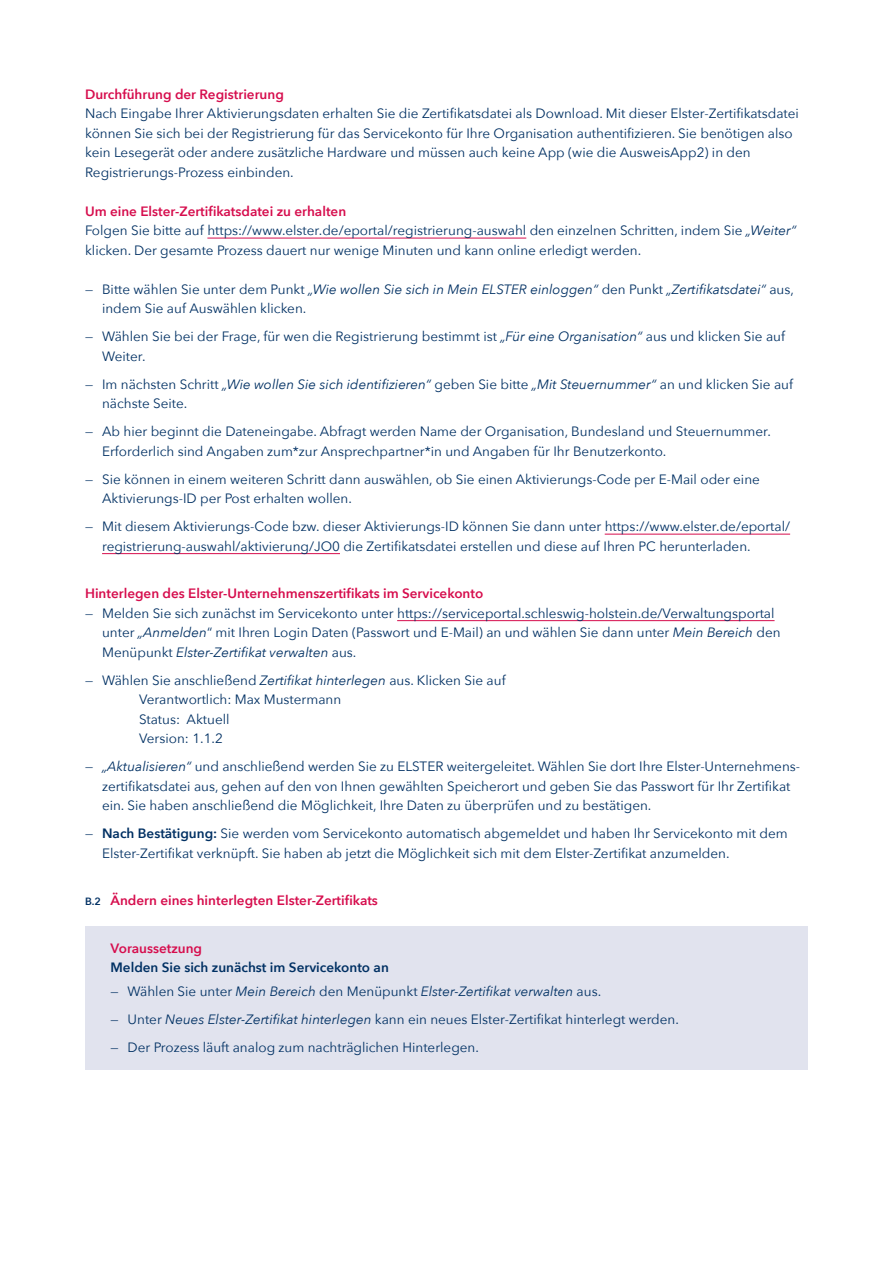
<style>
.page{position:relative;width:893px;height:1263px;background:#fff}
.page>*{position:absolute;margin:0;border:0;box-sizing:border-box;transform-origin:0 0}
.Fließtext{font:13.5px/19.5px "Avenir Next";color:#003063}
.Fließtext-2{font:600 13.5px "Avenir Next";color:#d60d4d}
.t1{font:italic 13.5px "Avenir Next";color:#003063}
.Fließtext-3{font:600 13.5px "Avenir Next";color:#003063}
.s1{font-style:italic}
.s2{font-weight:600}
.s3{font-size:10.5px;color:#003063}
.s4{font-style:normal}
</style>
<div class="page">
<hr style="left:207px;top:238px;width:319px;height:1px;background:#d60d4d">
<hr style="left:605px;top:534px;width:185px;height:1px;background:#d60d4d">
<hr style="left:102px;top:553px;width:238px;height:1px;background:#d60d4d">
<hr style="left:397px;top:620px;width:378px;height:1px;background:#d60d4d">
<div style="left:85px;top:926px;width:723px;height:44px;background:#e1e3ee"></div>
<div style="left:85px;top:970px;width:723px;height:44px;background:#e1e3ee"></div>
<div style="left:85px;top:998px;width:723px;height:44px;background:#e1e3ee"></div>
<div style="left:85px;top:1026px;width:723px;height:44px;background:#e1e3ee"></div>
<h4 class="Fließtext-2" style="left:85px;top:82px;width:200px">Durchführung der Registrierung</h4>
<p class="Fließtext" style="left:85px;top:103px;width:715px">Nach Eingabe Ihrer Aktivierungsdaten erhalten Sie die Zertifikatsdatei als Download. Mit dieser Elster-Zertifikatsdatei können Sie sich bei der Registrierung für das Servicekonto für Ihre Organisation authentifizieren. Sie benötigen also kein Lesegerät oder andere zusätzliche Hardware und müssen auch keine App (wie die AusweisApp2) in den Registrierungs-Prozess einbinden.</p>
<h4 class="Fließtext-2" style="left:85px;top:199px;width:263px">Um eine Elster-Zertifikatsdatei zu erhalten</h4>
<p class="Fließtext" style="left:85px;top:220px;width:713px">Folgen Sie bitte auf https://www.elster.de/eportal/registrierung-auswahl den einzelnen Schritten, indem Sie <span class="s1">„Weiter“ </span>klicken. Der gesamte Prozess dauert nur wenige Minuten und kann online erledigt werden.</p>
<p class="Fließtext" style="left:102px;top:279px;width:693px;text-indent:-17px">— Bitte wählen Sie unter dem Punkt <span class="s1">„Wie wollen Sie sich in Mein ELSTER einloggen“</span> den Punkt <span class="s1">„Zertifikatsdatei“</span> aus, indem Sie auf Auswählen klicken.</p>
<p class="Fließtext" style="left:102px;top:326px;width:684px;text-indent:-17px">— Wählen Sie bei der Frage, für wen die Registrierung bestimmt ist <span class="s1">„Für eine Organisation“</span> aus und klicken Sie auf<br>Weiter.</p>
<p class="Fließtext" style="left:102px;top:374px;width:692px;text-indent:-17px">— Im nächsten Schritt <span class="s1">„Wie wollen Sie sich identifizieren“</span> geben Sie bitte <span class="s1">„Mit Steuernummer“</span> an und klicken Sie auf nächste Seite.</p>
<p class="Fließtext" style="left:102px;top:421px;width:670px;text-indent:-17px">— Ab hier beginnt die Dateneingabe. Abfragt werden Name der Organisation, Bundesland und Steuernummer.<br>Erforderlich sind Angaben zum*zur Ansprechpartner*in und Angaben für Ihr Benutzerkonto.</p>
<p class="Fließtext" style="left:102px;top:469px;width:659px;text-indent:-17px">— Sie können in einem weiteren Schritt dann auswählen, ob Sie einen Aktivierungs-Code per E-Mail oder eine<br>Aktivierungs-ID per Post erhalten wollen.</p>
<p class="Fließtext" style="left:102px;top:516px;width:690px;text-indent:-17px">— Mit diesem Aktivierungs-Code bzw. dieser Aktivierungs-ID können Sie dann unter https://www.elster.de/eportal/ registrierung-auswahl/aktivierung/JO0 die Zertifikatsdatei erstellen und diese auf Ihren PC herunterladen.</p>
<h4 class="Fließtext-2" style="left:85px;top:582px;width:400px">Hinterlegen des Elster-Unternehmenszertifikats im Servicekonto</h4>
<p class="Fließtext" style="left:102px;top:603px;width:680px;text-indent:-17px">— Melden Sie sich zunächst im Servicekonto unter https://serviceportal.schleswig-holstein.de/Verwaltungsportal unter <span class="s1">„Anmelden</span>“ mit Ihren Login Daten (Passwort und E-Mail) an und wählen Sie dann unter <span class="s1">Mein Bereich</span> den<br>Menüpunkt <span class="s1">Elster-Zertifikat verwalten</span> aus.</p>
<p class="Fließtext" style="left:139px;top:670px;width:368px;text-indent:-54px">— Wählen Sie anschließend <span class="s1">Zertifikat hinterlegen</span> aus. Klicken Sie auf Verantwortlich: Max Mustermann<br>Status: Aktuell<br>Version: 1.1.2</p>
<p class="Fließtext" style="left:102px;top:756px;width:700px;text-indent:-17px">— <span class="s1">„Aktualisieren“</span> und anschließend werden Sie zu ELSTER weitergeleitet. Wählen Sie dort Ihre Elster-Unternehmens&shy;zertifikatsdatei aus, gehen auf den von Ihnen gewählten Speicherort und geben Sie das Passwort für Ihr Zertifikat ein. Sie haben anschließend die Möglichkeit, Ihre Daten zu überprüfen und zu bestätigen.</p>
<p class="Fließtext" style="left:102px;top:823px;width:687px;text-indent:-17px">— <span class="s2">Nach Bestätigung:</span> Sie werden vom Servicekonto automatisch abgemeldet und haben Ihr Servicekonto mit dem<br>Elster-Zertifikat verknüpft. Sie haben ab jetzt die Möglichkeit sich mit dem Elster-Zertifikat anzumelden.</p>
<p class="Fließtext-2" style="left:85px;top:889px;width:294px"><span class="s3">B.2</span> Ändern eines hinterlegten Elster-Zertifikats</p>
<p class="Fließtext-2" style="left:111px;top:936px;width:93px">Voraussetzung</p>
<p class="Fließtext-3" style="left:111px;top:956px;width:280px">Melden Sie sich zunächst im Servicekonto an</p>
<p class="t1" style="left:111px;top:980px;width:492px"><span class="s4">— Wählen Sie unter</span> Mein Bereich <span class="s4">den Menüpunkt</span> Elster-Zertifikat verwalten <span class="s4">aus.</span></p>
<p class="Fließtext" style="left:111px;top:1009px;width:570px">— Unter <span class="s1">Neues Elster-Zertifikat hinterlegen</span> kann ein neues Elster-Zertifikat hinterlegt werden.</p>
<p class="Fließtext" style="left:111px;top:1037px;width:370px">— Der Prozess läuft analog zum nachträglichen Hinterlegen.</p>
</div>
